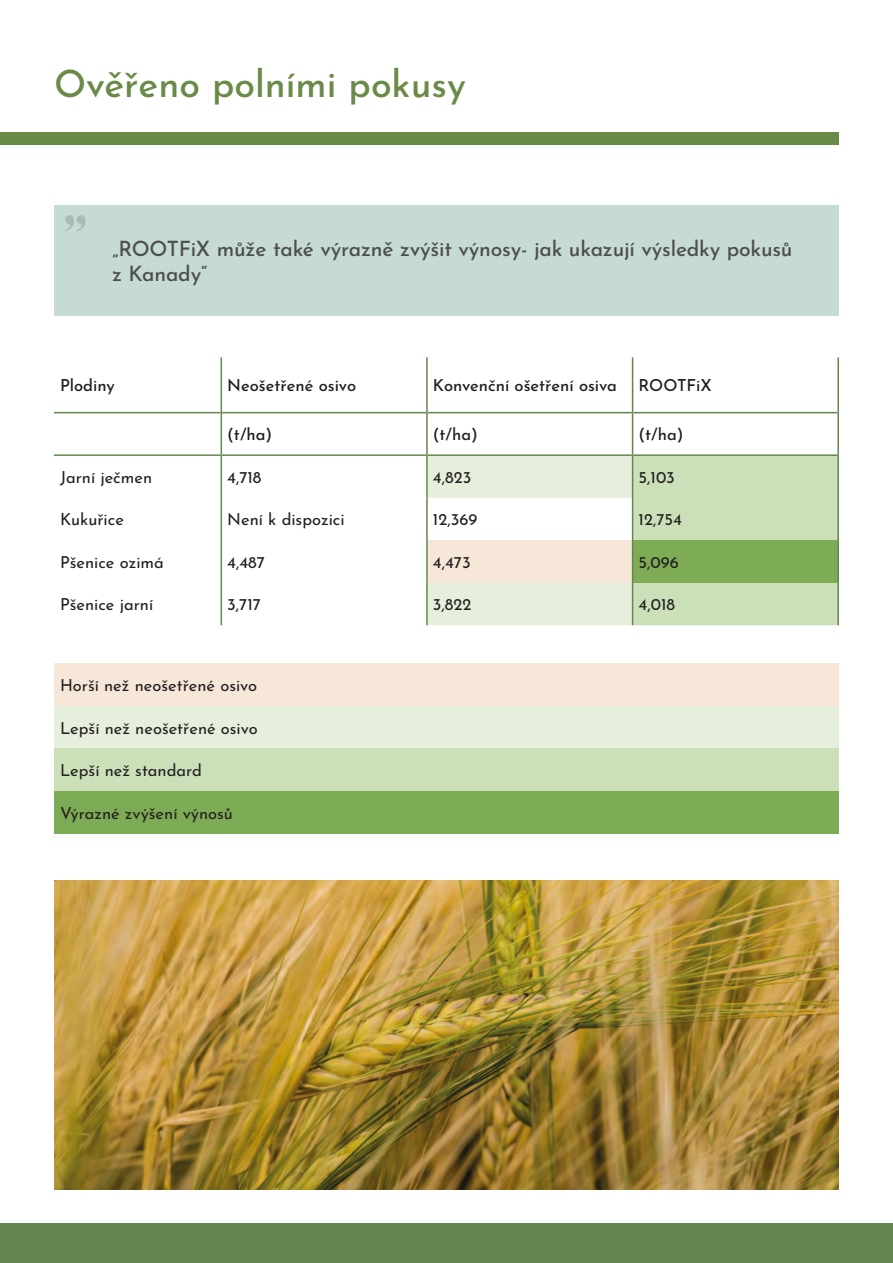
<style>
.page{position:relative;width:893px;height:1263px;background:#fff}
.page>*{position:absolute;margin:0;border:0;box-sizing:border-box;transform-origin:0 0}
.t1{font:60px "Engravers";color:#4e4e50}
.t2{font:500 37.5px "Josefin Sans";color:#6a8a47}
.t3{font:500 21px/25.5px "Josefin Sans";letter-spacing:-.01em;color:#4e4e50}
.t4{font:16.5px "Josefin Sans";color:#231f20}
.t5{font:500 16.5px "Josefin Sans";color:#231f20}
</style>
<div class="page">
<svg style="left:428px;top:456px;width:409px;height:169px"></svg>
<div style="left:427px;top:540px;width:206px;height:43px;background:#f7e7d8"></div>
<div style="left:633px;top:540px;width:205px;height:43px;background:#7eab55"></div>
<hr style="left:221px;top:357px;width:1px;height:56px;background:#63864e">
<hr style="left:221px;top:413px;width:1px;height:41px;background:#63864e">
<hr style="left:54px;top:412px;width:167px;height:1px;background:#63864e">
<hr style="left:54px;top:454px;width:167px;height:2px;background:#63864e">
<hr style="left:221px;top:456px;width:1px;height:42px;background:#63864e">
<hr style="left:221px;top:498px;width:1px;height:42px;background:#63864e">
<hr style="left:221px;top:540px;width:1px;height:43px;background:#63864e">
<hr style="left:221px;top:583px;width:1px;height:42px;background:#63864e">
<hr style="left:222px;top:412px;width:204px;height:1px;background:#63864e">
<hr style="left:221px;top:454px;width:205px;height:2px;background:#63864e">
<hr style="left:426px;top:357px;width:2px;height:56px;background:#63864e">
<hr style="left:632px;top:357px;width:1px;height:56px;background:#63864e">
<hr style="left:837px;top:357px;width:2px;height:56px;background:#63864e">
<hr style="left:426px;top:413px;width:2px;height:41px;background:#63864e">
<hr style="left:632px;top:413px;width:1px;height:41px;background:#63864e">
<hr style="left:837px;top:413px;width:2px;height:41px;background:#63864e">
<hr style="left:426px;top:498px;width:2px;height:42px;background:#63864e">
<hr style="left:428px;top:412px;width:204px;height:1px;background:#63864e">
<hr style="left:426px;top:454px;width:206px;height:2px;background:#63864e">
<hr style="left:426px;top:456px;width:2px;height:42px;background:#63864e">
<hr style="left:426px;top:540px;width:2px;height:43px;background:#63864e">
<hr style="left:426px;top:583px;width:2px;height:42px;background:#63864e">
<hr style="left:633px;top:412px;width:204px;height:1px;background:#63864e">
<hr style="left:632px;top:454px;width:207px;height:2px;background:#63864e">
<hr style="left:632px;top:456px;width:1px;height:42px;background:#63864e">
<hr style="left:837px;top:456px;width:2px;height:42px;background:#63864e">
<hr style="left:632px;top:498px;width:1px;height:42px;background:#63864e">
<hr style="left:837px;top:498px;width:2px;height:42px;background:#63864e">
<hr style="left:632px;top:540px;width:1px;height:43px;background:#63864e">
<hr style="left:837px;top:540px;width:2px;height:43px;background:#63864e">
<hr style="left:632px;top:583px;width:1px;height:42px;background:#63864e">
<hr style="left:837px;top:583px;width:2px;height:42px;background:#63864e">
<div style="left:54px;top:664px;width:785px;height:42px;background:#f7e7d8"></div>
<div style="left:54px;top:706px;width:785px;height:43px;background:#e6efdc"></div>
<div style="left:54px;top:749px;width:785px;height:42px;background:#cbe0b9"></div>
<div style="left:54px;top:791px;width:785px;height:43px;background:#7eab55"></div>
<img style="left:54px;top:881px;width:785px;height:309px">
<div style="left:0;top:1223px;width:893px;height:40px;background:#63864e"></div>
<div style="left:0;top:133px;width:839px;height:12px;background:#6a8a47"></div>
<div style="left:54px;top:205px;width:784px;height:111px;background:#c6dbd3"></div>
<h2 class="t2" style="left:54px;top:53px;width:413px">Ověřeno polními pokusy</h2>
<h1 class="t1" style="left:58px;top:201px;width:37px">"</h1>
<p class="t3" style="left:112px;top:233px;width:682px">„ROOTFiX může také výrazně zvýšit výnosy- jak ukazují výsledky pokusů z Kanady“</p>
<p class="t5" style="left:60px;top:371px;width:56px">Plodiny</p>
<p class="t5" style="left:227px;top:371px;width:130px">Neošetřené osivo</p>
<p class="t5" style="left:433px;top:371px;width:186px">Konvenční ošetření osiva</p>
<p class="t5" style="left:639px;top:371px;width:75px">ROOTFiX</p>
<p class="t5" style="left:227px;top:420px;width:46px">(t/ha)</p>
<p class="t5" style="left:433px;top:420px;width:46px">(t/ha)</p>
<p class="t5" style="left:639px;top:420px;width:46px">(t/ha)</p>
<p class="t4" style="left:60px;top:463px;width:94px">Jarní ječmen</p>
<p class="t4" style="left:227px;top:463px;width:36px">4,718</p>
<p class="t4" style="left:433px;top:463px;width:40px">4,823</p>
<p class="t4" style="left:639px;top:463px;width:38px">5,103</p>
<p class="t4" style="left:60px;top:506px;width:65px">Kukuřice</p>
<p class="t4" style="left:227px;top:506px;width:119px">Není k dispozici</p>
<p class="t4" style="left:433px;top:506px;width:46px">12,369</p>
<p class="t4" style="left:639px;top:506px;width:45px">12,754</p>
<p class="t4" style="left:60px;top:548px;width:105px">Pšenice ozimá</p>
<p class="t4" style="left:227px;top:548px;width:39px">4,487</p>
<p class="t4" style="left:433px;top:548px;width:39px">4,473</p>
<p class="t4" style="left:639px;top:548px;width:42px">5,096</p>
<p class="t4" style="left:60px;top:591px;width:95px">Pšenice jarní</p>
<p class="t4" style="left:227px;top:591px;width:35px">3,717</p>
<p class="t4" style="left:433px;top:591px;width:40px">3,822</p>
<p class="t4" style="left:639px;top:591px;width:38px">4,018</p>
<p class="t4" style="left:60px;top:671px;width:199px">Horší než neošetřené osivo</p>
<p class="t4" style="left:60px;top:714px;width:199px">Lepší než neošetřené osivo</p>
<p class="t4" style="left:60px;top:756px;width:143px">Lepší než standard</p>
<p class="t4" style="left:60px;top:799px;width:174px">Výrazné zvýšení výnosů</p>
</div>
